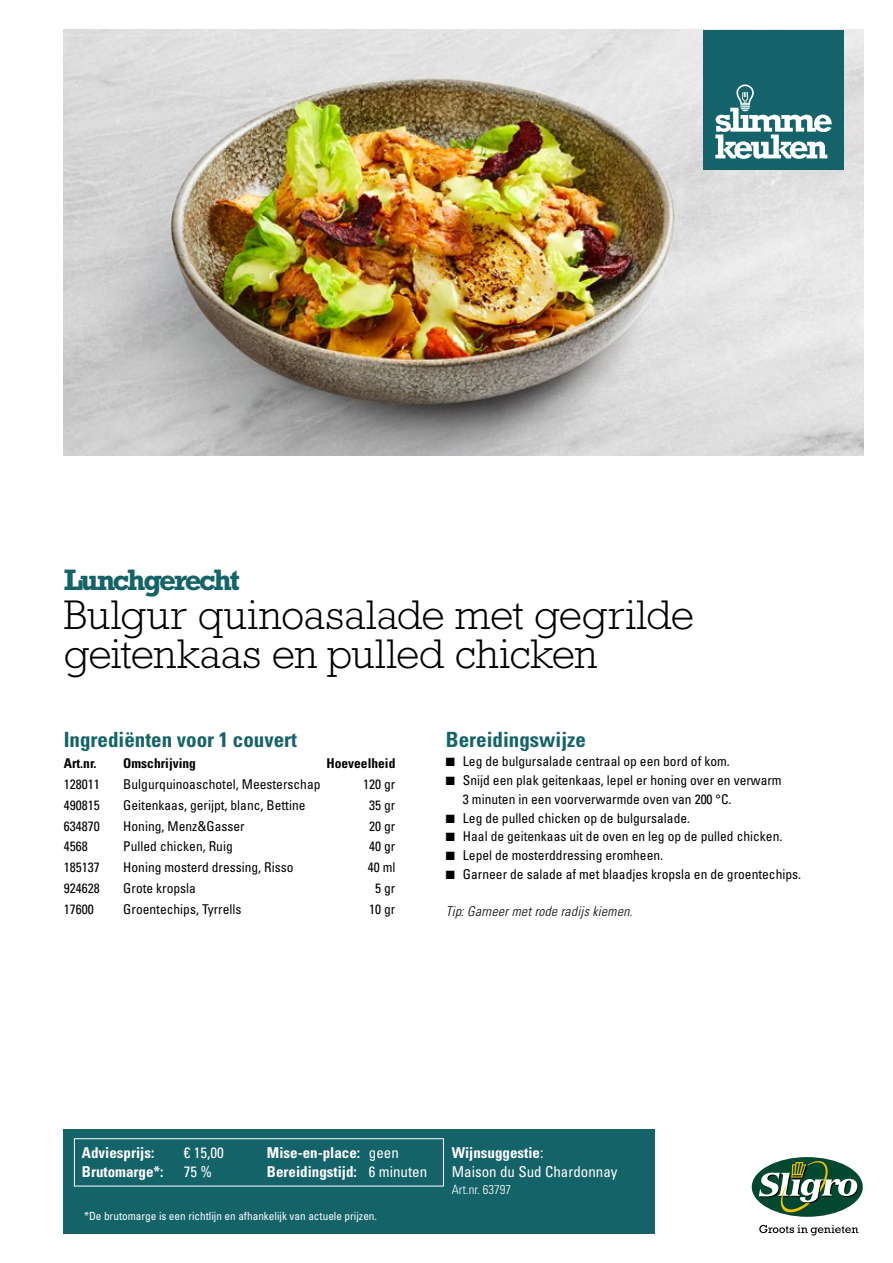
<style>
.page{position:relative;width:893px;height:1263px;background:#fff}
.page>*{position:absolute;margin:0;border:0;box-sizing:border-box;transform-origin:0 0}
.t1{font:300 42px/39px "Rockwell Std";letter-spacing:-.005em;color:#000}
.t2{font:700 30px "Rockwell Std";letter-spacing:-.08em;color:#146369}
.t3{font:700 condensed 21px "Univers LT Std";color:#146369}
.t4{font:700 condensed 15px/19.2px "Univers LT Std";color:#fff}
.t5{font:condensed 15px/19.2px "Univers LT Std";color:#fff}
.t6{font:condensed 13.5px/18.8px "Univers LT Std";color:#000}
.t7{font:italic 300 condensed 13.5px "Univers LT Std";letter-spacing:.025em;color:#000}
.t8{font:700 condensed 13.5px "Univers LT Std";color:#000}
.t9{font:300 condensed 12.75px "Univers LT Std";color:#fff}
.t10{font:condensed 11.25px "Univers LT Std";color:#fff}
.s1{font-weight:400}
.s2{font-weight:700}
</style>
<div class="page">
<img style="left:64px;top:30px;width:799px;height:425px">
<svg style="left:759px;top:1225px;width:99px;height:10px"></svg>
<svg style="left:750px;top:1157px;width:114px;height:62px"></svg>
<div style="left:752px;top:1157px;width:111px;height:60px;background:#00482f;border-radius:50%"></div>
<svg style="left:759px;top:1160px;width:99px;height:55px"></svg>
<div style="left:704px;top:30px;width:140px;height:140px;background:#14636a"></div>
<svg style="left:715px;top:84px;width:117px;height:75px"></svg>
<div style="left:64px;top:1129px;width:591px;height:104px;background:#146369"></div>
<div style="left:74px;top:1138px;width:370px;height:48px;border:1px solid #fff"></div>
<h2 class="t2" style="left:64px;top:562px;width:178px">Lunchgerecht</h2>
<h1 class="t1" style="left:64px;top:595px;width:632px">Bulgur quinoasalade met gegrilde geitenkaas en pulled chicken</h1>
<h3 class="t3" style="left:64px;top:727px;width:235px">Ingrediënten voor 1 couvert</h3>
<p class="t8" style="left:64px;top:755px;width:34px">Art.nr.</p>
<p class="t8" style="left:123px;top:755px;width:74px">Omschrijving</p>
<p class="t8" style="left:326px;top:755px;width:70px">Hoeveelheid</p>
<p class="t6" style="left:64px;top:774px;width:37px">128011</p>
<p class="t6" style="left:123px;top:774px;width:199px">Bulgurquinoaschotel, Meesterschap</p>
<p class="t6" style="left:363px;top:774px;width:34px">120 gr</p>
<p class="t6" style="left:64px;top:796px;width:37px">490815</p>
<p class="t6" style="left:123px;top:796px;width:184px">Geitenkaas, gerijpt, blanc, Bettine</p>
<p class="t6" style="left:369px;top:796px;width:28px">35 gr</p>
<p class="t6" style="left:64px;top:816px;width:37px">634870</p>
<p class="t6" style="left:123px;top:816px;width:123px">Honing, Menz&amp;Gasser</p>
<p class="t6" style="left:369px;top:816px;width:28px">20 gr</p>
<p class="t6" style="left:64px;top:837px;width:25px">4568</p>
<p class="t6" style="left:123px;top:837px;width:111px">Pulled chicken, Ruig</p>
<p class="t6" style="left:369px;top:837px;width:28px">40 gr</p>
<p class="t6" style="left:64px;top:857px;width:37px">185137</p>
<p class="t6" style="left:123px;top:857px;width:172px">Honing mosterd dressing, Risso</p>
<p class="t6" style="left:368px;top:857px;width:29px">40 ml</p>
<p class="t6" style="left:64px;top:878px;width:37px">924628</p>
<p class="t6" style="left:123px;top:878px;width:74px">Grote kropsla</p>
<p class="t6" style="left:375px;top:878px;width:22px">5 gr</p>
<p class="t6" style="left:64px;top:900px;width:31px">17600</p>
<p class="t6" style="left:123px;top:900px;width:120px">Groentechips, Tyrrells</p>
<p class="t6" style="left:369px;top:900px;width:28px">10 gr</p>
<h3 class="t3" style="left:446px;top:727px;width:142px">Bereidingswijze</h3>
<p class="t6" style="left:446px;top:752px;width:285px">■ Leg de bulgursalade centraal op een bord of kom.</p>
<p class="t6" style="left:463px;top:771px;width:320px;text-indent:-17px">■ Snijd een plak geitenkaas, lepel er honing over en verwarm<br>3 minuten in een voorverwarmde oven van 200 °C.</p>
<p class="t6" style="left:446px;top:808px;width:246px">■ Leg de pulled chicken op de bulgursalade.</p>
<p class="t6" style="left:446px;top:827px;width:338px">■ Haal de geitenkaas uit de oven en leg op de pulled chicken.</p>
<p class="t6" style="left:446px;top:846px;width:219px">■ Lepel de mosterddressing eromheen.</p>
<p class="t6" style="left:446px;top:864px;width:357px">■ Garneer de salade af met blaadjes kropsla en de groentechips.</p>
<p class="t7" style="left:446px;top:903px;width:188px">Tip: Garneer met rode radijs kiemen.</p>
<p class="t4" style="left:82px;top:1143px;width:74px">Adviesprijs:</p>
<p class="t5" style="left:184px;top:1143px;width:41px">€ 15,00</p>
<p class="t4" style="left:82px;top:1162px;width:83px">Brutomarge*:</p>
<p class="t5" style="left:184px;top:1162px;width:30px">75 %</p>
<p class="t4" style="left:267px;top:1143px;width:162px">Mise-en-place: <span class="s1">geen<br></span>Bereidingstijd: <span class="s1">6 minuten</span></p>
<p class="t5" style="left:452px;top:1143px;width:167px"><span class="s2">Wijnsuggestie</span>:<br>Maison du Sud Chardonnay</p>
<p class="t9" style="left:452px;top:1182px;width:61px">Art.nr. 63797</p>
<p class="t10" style="left:84px;top:1209px;width:295px">*De brutomarge is een richtlijn en afhankelijk van actuele prijzen.</p>
</div>
